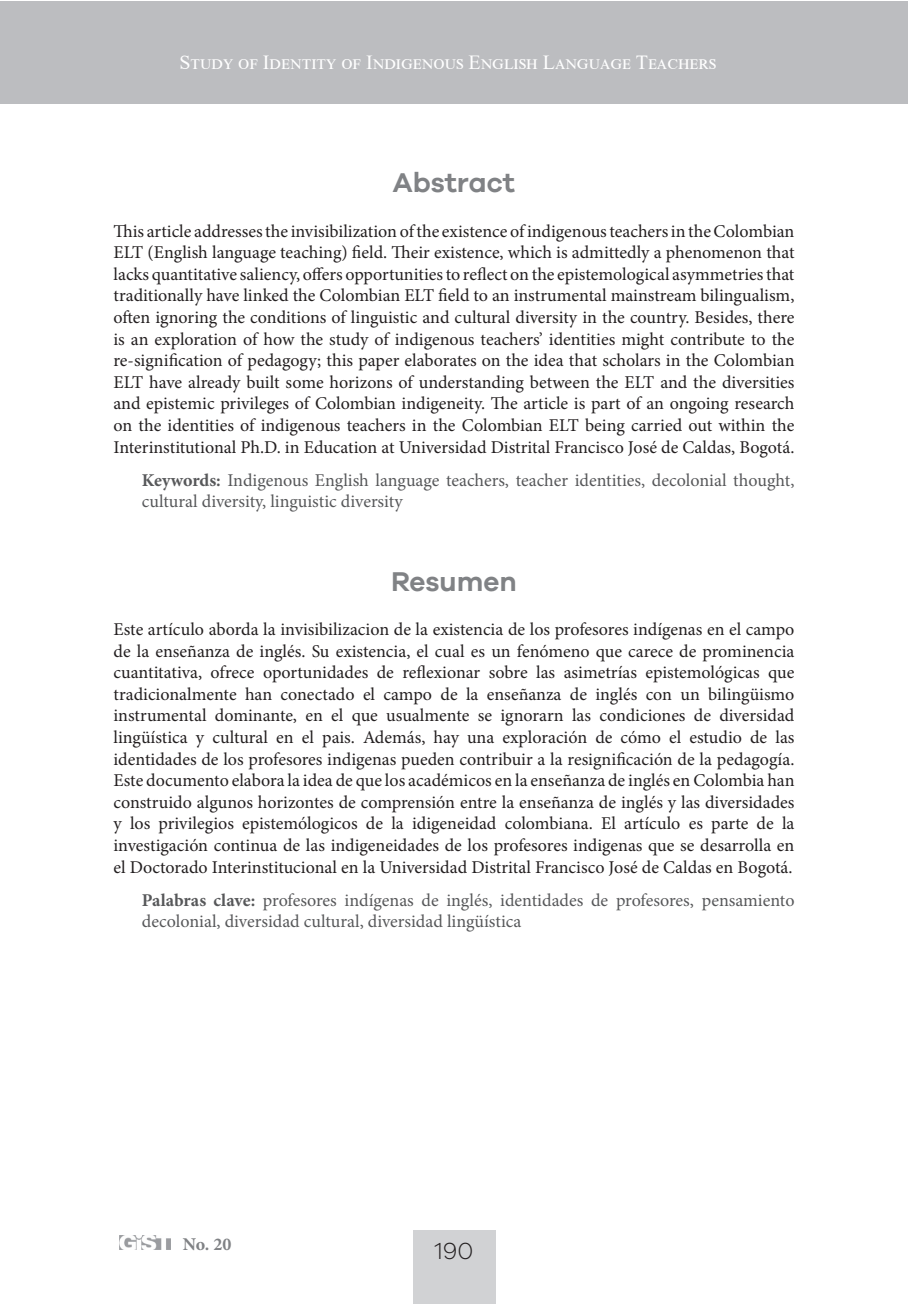
<style>
.page{position:relative;width:908px;height:1304px;background:#fff}
.page>*{position:absolute;margin:0;border:0;box-sizing:border-box;transform-origin:0 0}
.t1{font:600 28px "Galano Grotesque";color:#808285}
.t2{font:300 24px "Galano Grotesque";color:#231f20}
.t3{font:20px "Times New Roman";letter-spacing:.065em;color:#fff}
.t4{font:18px/21.6px "Minion Pro";letter-spacing:-.005em;color:#231f20;text-align:justify}
.t5{font:18px/21.6px "Minion Pro";letter-spacing:-.01em;color:#57585a}
.t6{font:700 18px "Minion Pro";color:#808285}
.s1{font-weight:700}
</style>
<div class="page">
<div style="left:412px;top:1230px;width:83px;height:74px;background:#d1d2d4"></div>
<img style="left:120px;top:1236px;width:51px;height:13px">
<div style="left:0;top:1px;width:907px;height:102px;background:#bcbdc0"></div>
<p class="t3" style="left:179px;top:48px;width:538px">Study of Identity of Indigenous English Language Teachers</p>
<h1 class="t1" style="left:392px;top:166px;width:124px">Abstract</h1>
<p class="t4" style="left:113px;top:220px;width:682px">This article addresses the invisibilization of the existence of indigenous teachers in the Colombian ELT (English language teaching) field. Their existence, which is admittedly a phenomenon that lacks quantitative saliency, offers opportunities to reflect on the epistemological asymmetries that traditionally have linked the Colombian ELT field to an instrumental mainstream bilingualism, often ignoring the conditions of linguistic and cultural diversity in the country. Besides, there is an exploration of how the study of indigenous teachers’ identities might contribute to the re-signification of pedagogy; this paper elaborates on the idea that scholars in the Colombian ELT have already built some horizons of understanding between the ELT and the diversities and epistemic privileges of Colombian indigeneity. The article is part of an ongoing research on the identities of indigenous teachers in the Colombian ELT being carried out within the Interinstitutional Ph.D. in Education at Universidad Distrital Francisco José de Caldas, Bogotá.</p>
<p class="t5" style="left:142px;top:469px;width:653px"><span class="s1">Keywords:</span> Indigenous English language teachers, teacher identities, decolonial thought, cultural diversity, linguistic diversity</p>
<h1 class="t1" style="left:391px;top:564px;width:127px">Resumen</h1>
<p class="t4" style="left:113px;top:618px;width:682px">Este artículo aborda la invisibilizacion de la existencia de los profesores indígenas en el campo de la enseñanza de inglés. Su existencia, el cual es un fenómeno que carece de prominencia cuantitativa, ofrece oportunidades de reflexionar sobre las asimetrías epistemológicas que tradicionalmente han conectado el campo de la enseñanza de inglés con un bilingüismo instrumental dominante, en el que usualmente se ignorarn las condiciones de diversidad lingüística y cultural en el pais. Además, hay una exploración de cómo el estudio de las identidades de los profesores indigenas pueden contribuir a la resignificación de la pedagogía.<br>Este documento elabora la idea de que los académicos en la enseñanza de inglés en Colombia han construido algunos horizontes de comprensión entre la enseñanza de inglés y las diversidades y los privilegios epistemólogicos de la idigeneidad colombiana. El artículo es parte de la investigación continua de las indigeneidades de los profesores indigenas que se desarrolla en el Doctorado Interinstitucional en la Universidad Distrital Francisco José de Caldas en Bogotá.</p>
<p class="t5" style="left:142px;top:889px;width:653px"><span class="s1">Palabras clave:</span> profesores indígenas de inglés, identidades de profesores, pensamiento decolonial, diversidad cultural, diversidad lingüística</p>
<p class="t6" style="left:183px;top:1232px;width:50px">No. 20</p>
<h2 class="t2" style="left:434px;top:1237px;width:40px">190</h2>
</div>
